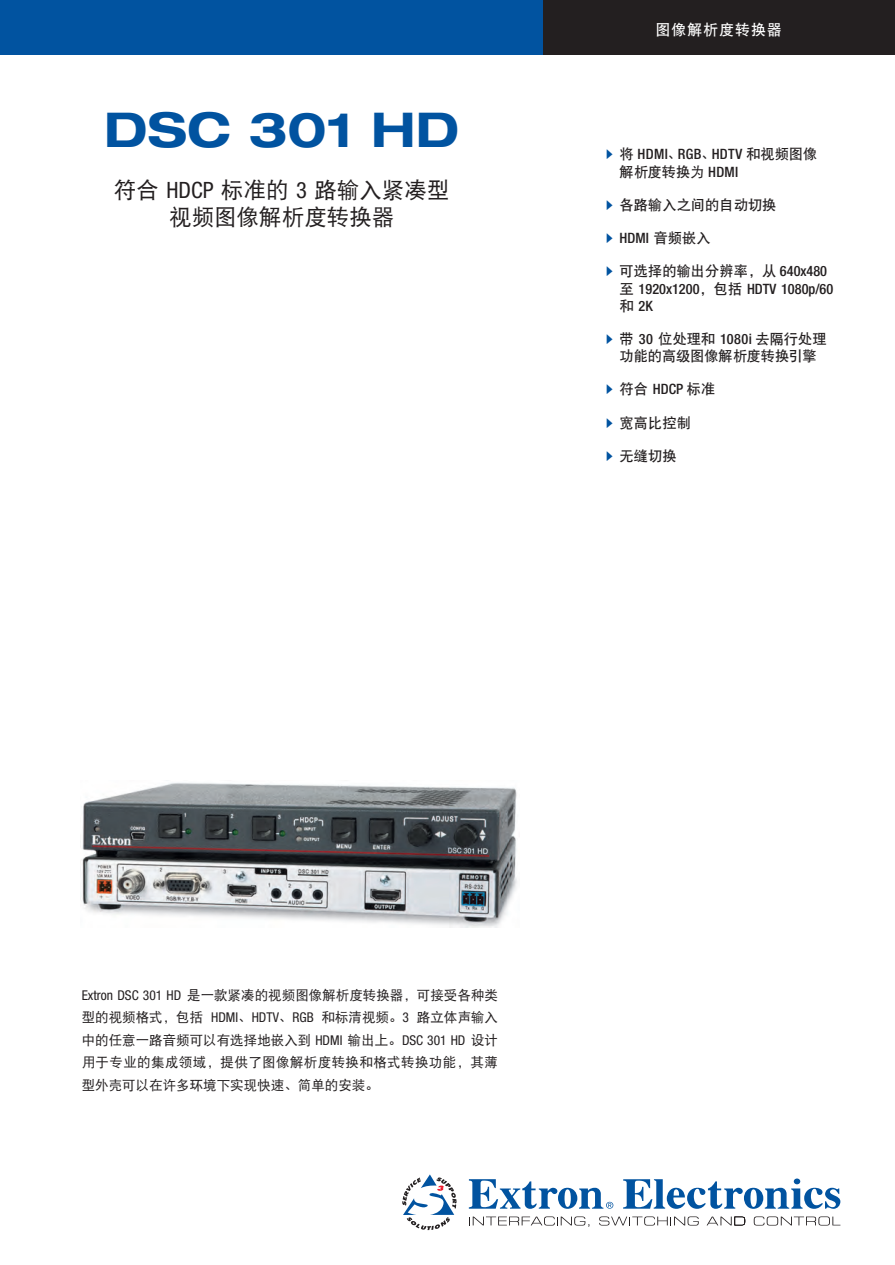
<style>
.page{position:relative;width:895px;height:1265px;background:#fff}
.page>*{position:absolute;margin:0;border:0;box-sizing:border-box;transform-origin:0 0}
.cover_product_name{font:700 expanded 48px "Helvetica Neue LT Std";color:#0153a0}
.cover_product_subti{font:22.5px/27px "DFP Hei W5";color:#231f20;text-align:center}
.cover_category{font:15px "DFP Hei W7";letter-spacing:.06em;color:#fff}
.cover_bullets{font:14.25px/17.1px "DFP Hei W7";color:#231f20;text-align:center}
.cover_bullets-2{font:500 condensed 14.25px/17.1px "Helvetica Neue LT Std";color:#231f20}
.cover_bullets-3{font:500 condensed 14.25px/17.1px "Helvetica Neue LT Std";letter-spacing:.02em;color:#231f20}
.cover_teaser_paragr{font:13.5px/22.5px "DFP Hei W5";letter-spacing:.03em;color:#231f20;text-align:justify}
.s1{font-family:"Helvetica Neue LT Std";font-stretch:condensed}
.s2{font-family:"Quick Type Pi";font-weight:400;font-stretch:normal;color:#0153a0}
.s3{font-family:"DFP Hei W7";font-weight:400;font-stretch:normal}
.s4{font-family:"Quick Type Pi";color:#0153a0}
.s5{font-family:"Helvetica Neue LT Std";font-weight:500;font-stretch:condensed}
</style>
<div class="page">
<div style="left:0;top:0;width:556px;height:55px;background:#0153a0"></div>
<div style="left:543px;top:0;width:351px;height:55px;background:#231f20"></div>
<svg style="left:402px;top:1174px;width:54px;height:55px"></svg>
<svg style="left:468px;top:1179px;width:145px;height:29px"></svg>
<svg style="left:623px;top:1178px;width:217px;height:30px"></svg>
<svg style="left:469px;top:1216px;width:120px;height:10px"></svg>
<svg style="left:599px;top:1216px;width:99px;height:9px"></svg>
<svg style="left:707px;top:1216px;width:38px;height:9px"></svg>
<svg style="left:753px;top:1216px;width:87px;height:9px"></svg>
<img style="left:80px;top:782px;width:437px;height:145px">
<p class="cover_product_name" style="left:104px;top:99px;width:356px">DSC 301 HD</p>
<p class="cover_product_subti" style="left:114px;top:176px;width:337px">符合 <span class="s1">HDCP</span> 标准的 <span class="s1">3</span> 路输入紧凑型视频图像解析度转换器</p>
<p class="cover_category" style="left:655px;top:22px;width:128px">图像解析度转换器</p>
<p class="cover_bullets-3" style="left:619px;top:145px;width:199px;text-indent:-13px"><span class="s2">A</span> <span class="s3">将</span> HDMI<span class="s3">、</span>RGB<span class="s3">、</span>HDTV <span class="s3">和视频图像解析度转换为</span> HDMI</p>
<p class="cover_bullets" style="left:606px;top:196px;width:172px"><span class="s4">A</span> 各路输入之间的自动切换</p>
<p class="cover_bullets-2" style="left:606px;top:229px;width:106px"><span class="s2">A</span> HDMI <span class="s3">音频嵌入</span></p>
<p class="cover_bullets-2" style="left:619px;top:262px;width:215px;text-indent:-13px"><span class="s2">A</span> <span class="s3">可选择的输出分辨率，从</span> 640x480<span class="s3">至</span> 1920x1200<span class="s3">，包括</span> HDTV 1080p/60<span class="s3">和</span> 2K</p>
<p class="cover_bullets" style="left:606px;top:330px;width:222px"><span class="s4">A</span> 带 <span class="s5">30</span> 位处理和 <span class="s5">1080i</span> 去隔行处理功能的高级图像解析度转换引擎</p>
<p class="cover_bullets" style="left:606px;top:380px;width:111px"><span class="s4">A</span> 符合 <span class="s5">HDCP</span> 标准</p>
<p class="cover_bullets" style="left:606px;top:414px;width:86px"><span class="s4">A</span> 宽高比控制</p>
<p class="cover_bullets" style="left:606px;top:447px;width:72px"><span class="s4">A</span> 无缝切换</p>
<p class="cover_teaser_paragr" style="left:82px;top:983px;width:417px"><span class="s1">Extron DSC 301 HD</span> 是一款紧凑的视频图像解析度转换器，可接受各种类型的视频格式，包括 <span class="s1">HDMI</span>、<span class="s1">HDTV</span>、<span class="s1">RGB</span> 和标清视频。<span class="s1">3</span> 路立体声输入中的任意一路音频可以有选择地嵌入到 <span class="s1">HDMI</span> 输出上。<span class="s1">DSC 301 HD</span> 设计用于专业的集成领域，提供了图像解析度转换和格式转换功能，其薄型外壳可以在许多环境下实现快速、简单的安装。</p>
</div>
